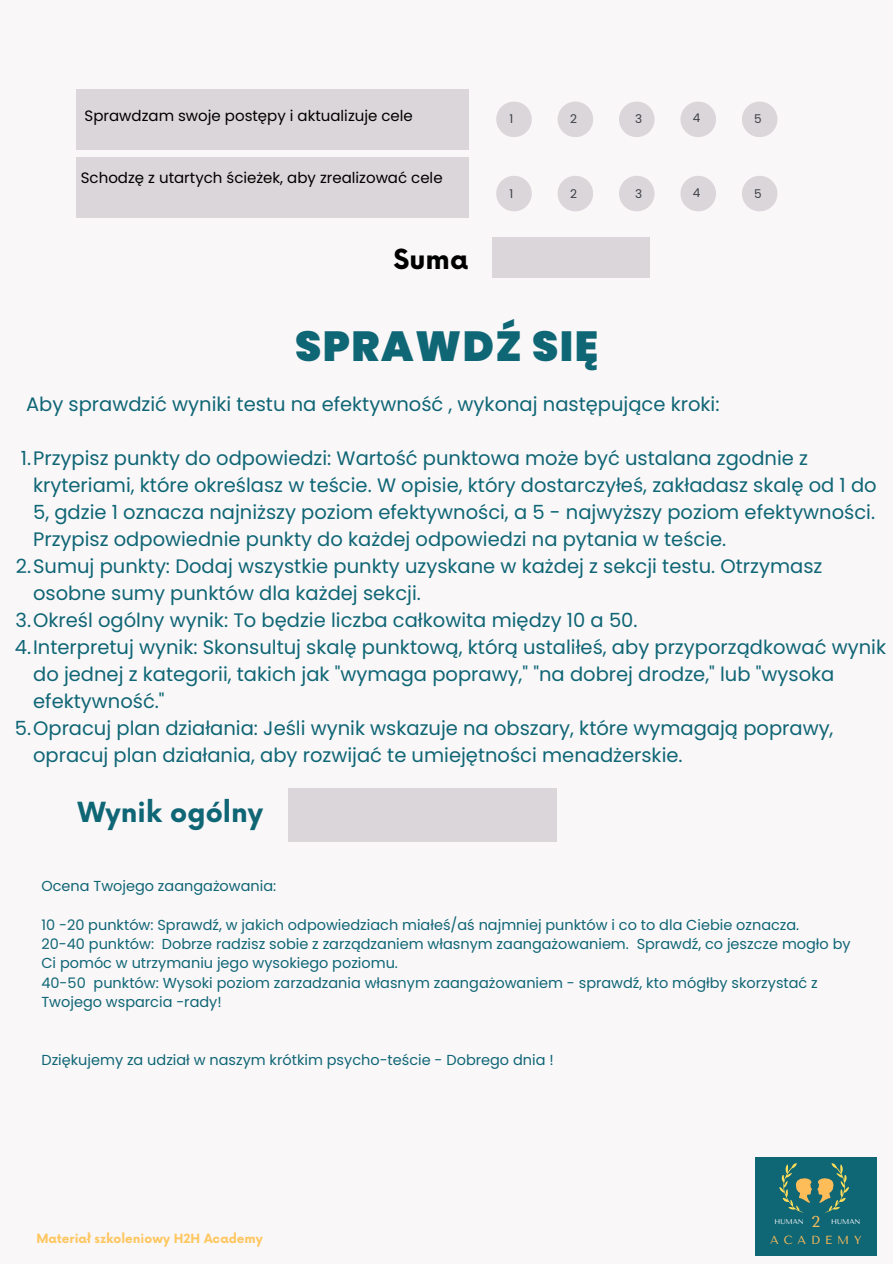
<style>
.page{position:relative;width:893px;height:1264px;background:#fff}
.page>*{position:absolute;margin:0;border:0;box-sizing:border-box;transform-origin:0 0}
.t1{font:900 42px "Poppins";letter-spacing:.035em;color:#0f6675}
.t2{font:700 27px "Now";color:#0f6675}
.t3{font:700 27px "Now";color:#000}
.t4{font:19.5px/27px "Poppins";color:#0f6675}
.t5{font:15px "Poppins";color:#000}
.t6{font:14.4px/19.4px "Poppins";color:#0f6675}
.t7{font:700 12.45px "Now";color:#fec760}
.t8{font:12px "Poppins";color:#3b3f45}
.t9{font:11.7px "Tenor Sans";letter-spacing:.425em;color:#ffbd59}
.t10{font:7.05px "Tenor Sans";color:#fff}
.s1{font-size:15.6px;color:#ffbd59}
</style>
<div class="page">
<div style="left:0;top:0;width:892px;height:1263px;background:#faf7f9"></div>
<div style="left:76px;top:89px;width:392px;height:60px;background:#dbd6d9"></div>
<svg style="left:619px;top:102px;width:35px;height:35px"></svg>
<svg style="left:680px;top:102px;width:36px;height:35px"></svg>
<svg style="left:742px;top:102px;width:35px;height:35px"></svg>
<svg style="left:557px;top:102px;width:36px;height:35px"></svg>
<svg style="left:496px;top:102px;width:35px;height:35px"></svg>
<div style="left:76px;top:157px;width:392px;height:60px;background:#dbd6d9"></div>
<svg style="left:619px;top:176px;width:35px;height:35px"></svg>
<svg style="left:680px;top:176px;width:36px;height:35px"></svg>
<svg style="left:742px;top:176px;width:35px;height:35px"></svg>
<svg style="left:557px;top:176px;width:36px;height:35px"></svg>
<svg style="left:496px;top:176px;width:35px;height:35px"></svg>
<div style="left:491px;top:238px;width:158px;height:40px;background:#dbd6d9"></div>
<div style="left:289px;top:788px;width:268px;height:53px;background:#dbd6d9"></div>
<div style="left:755px;top:1157px;width:121px;height:99px;background:#0f6675"></div>
<svg style="left:779px;top:1163px;width:70px;height:49px"></svg>
<p class="t5" style="left:85px;top:105px;width:330px">Sprawdzam swoje postępy i aktualizuje cele</p>
<p class="t5" style="left:81px;top:168px;width:363px">Schodzę z utartych ścieżek, aby zrealizować cele</p>
<p class="t3" style="left:393px;top:244px;width:76px">Suma</p>
<h4 class="t8" style="left:509px;top:111px;width:5px">1</h4>
<p class="t8" style="left:570px;top:111px;width:8px">2</p>
<p class="t8" style="left:635px;top:111px;width:9px">3</p>
<h2 class="t8" style="left:692px;top:110px;width:9px">4</h2>
<h4 class="t8" style="left:754px;top:111px;width:9px">5</h4>
<p class="t8" style="left:509px;top:185px;width:5px">1</p>
<p class="t8" style="left:570px;top:185px;width:8px">2</p>
<p class="t8" style="left:635px;top:185px;width:9px">3</p>
<p class="t8" style="left:692px;top:184px;width:9px">4</p>
<p class="t8" style="left:754px;top:185px;width:9px">5</p>
<p class="t1" style="left:295px;top:317px;width:304px">SPRAWDŹ SIĘ</p>
<p class="t4" style="left:26px;top:390px;width:695px">Aby sprawdzić wyniki testu na efektywność , wykonaj następujące kroki:</p>
<p class="t4" style="left:33px;top:444px;width:845px;text-indent:-12px">1.Przypisz punkty do odpowiedzi: Wartość punktowa może być ustalana zgodnie z kryteriami, które określasz w teście. W opisie, który dostarczyłeś, zakładasz skalę od 1 do 5, gdzie 1 oznacza najniższy poziom efektywności, a 5 - najwyższy poziom efektywności.<br>Przypisz odpowiednie punkty do każdej odpowiedzi na pytania w teście.</p>
<p class="t4" style="left:33px;top:552px;width:790px;text-indent:-17px">2.Sumuj punkty: Dodaj wszystkie punkty uzyskane w każdej z sekcji testu. Otrzymasz osobne sumy punktów dla każdej sekcji.</p>
<p class="t4" style="left:16px;top:606px;width:623px">3.Określ ogólny wynik: To będzie liczba całkowita między 10 a 50.</p>
<p class="t4" style="left:33px;top:633px;width:854px;text-indent:-18px">4.Interpretuj wynik: Skonsultuj skalę punktową, którą ustaliłeś, aby przyporządkować wynik do jednej z kategorii, takich jak "wymaga poprawy," "na dobrej drodze," lub "wysoka efektywność."</p>
<p class="t4" style="left:33px;top:714px;width:801px;text-indent:-18px">5.Opracuj plan działania: Jeśli wynik wskazuje na obszary, które wymagają poprawy, opracuj plan działania, aby rozwijać te umiejętności menadżerskie.</p>
<p class="t2" style="left:78px;top:797px;width:187px">Wynik ogólny</p>
<p class="t6" style="left:41px;top:876px;width:236px">Ocena Twojego zaangażowania:</p>
<p class="t6" style="left:41px;top:915px;width:810px">10 -20 punktów: Sprawdź, w jakich odpowiedziach miałeś/aś najmniej punktów i co to dla Ciebie oznacza.<br>20-40 punktów: Dobrze radzisz sobie z zarządzaniem własnym zaangażowaniem. Sprawdź, co jeszcze mogło by Ci pomóc w utrzymaniu jego wysokiego poziomu.<br>40-50 punktów: Wysoki poziom zarzadzania własnym zaangażowaniem - sprawdź, kto mógłby skorzystać z Twojego wsparcia -rady!</p>
<h1 class="t6" style="left:41px;top:1050px;width:513px">Dziękujemy za udział w naszym krótkim psycho-teście - Dobrego dnia !</h1>
<p class="t10" style="left:774px;top:1217px;width:88px">HUMAN <span class="s1">2</span> HUMAN</p>
<h3 class="t7" style="left:36px;top:1231px;width:228px">Materiał szkoleniowy H2H Academy</h3>
<p class="t9" style="left:770px;top:1232px;width:93px">ACADEMY</p>
</div>
